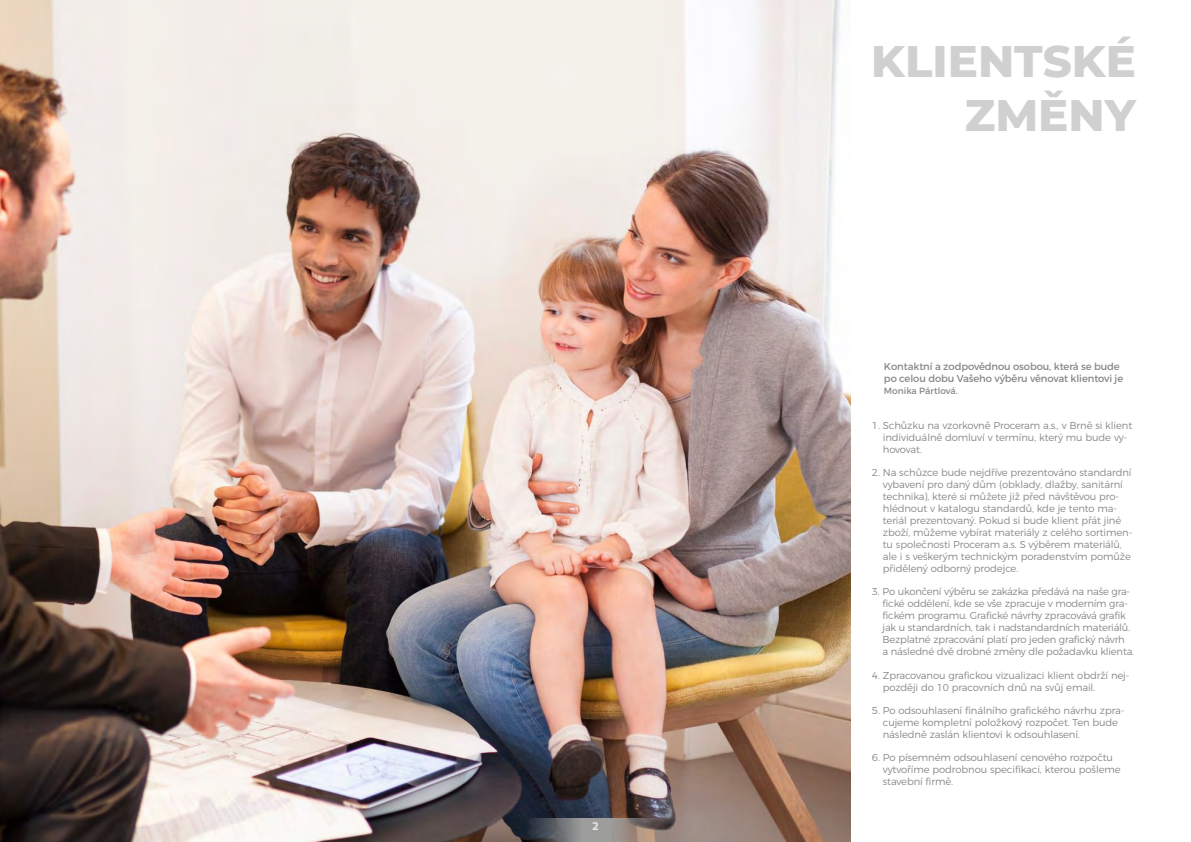
<style>
.page{position:relative;width:1191px;height:842px;background:#fff}
.page>*{position:absolute;margin:0;border:0;box-sizing:border-box;transform-origin:0 0}
.Nadpis4{font:800 45px/54px "Montserrat";color:#d0d0d0;text-align:right}
.t1{font:700 12px "Myriad Pro";color:#e8e5e4}
.t2{font:300 10px/12px "Montserrat";letter-spacing:-.01em;color:#878787}
.t3{font:10px/12px "Montserrat";letter-spacing:-.01em;color:#878787}
.t4{font:9px "Montserrat";color:#878787}
</style>
<div class="page">
<img style="left:0;top:0;width:850px;height:842px">
<svg style="left:524px;top:818px;width:142px;height:24px;background:#7b7675"></svg>
<p class="t1" style="left:592px;top:818px;width:8px">2</p>
<p class="Nadpis4" style="left:871px;top:31px;width:266px">KLIENTSKÉ<br>ZMĚNY</p>
<p class="t3" style="left:884px;top:360px;width:241px">Kontaktní a zodpovědnou osobou, která se bude po celou dobu Vašeho výběru věnovat klientovi je</p>
<p class="t4" style="left:884px;top:385px;width:75px">Monika Pártlová.</p>
<p class="t2" style="left:883px;top:418px;width:251px;text-indent:-11px">1. Schůzku na vzorkovně Proceram a.s., v Brně si klient individuálně domluví v termínu, který mu bude vy&shy;hovovat.</p>
<p class="t2" style="left:883px;top:465px;width:251px;text-indent:-11px">2. Na schůzce bude nejdříve prezentováno standardní vybavení pro daný dům (obklady, dlažby, sanitární technika), které si můžete již před návštěvou pro&shy;hlédnout v katalogu standardů, kde je tento ma&shy;teriál prezentovaný. Pokud si bude klient přát jiné zboží, můžeme vybírat materiály z celého sortimen&shy;tu společnosti Proceram a.s. S výběrem materiálů, ale i s veškerým technickým poradenstvím pomůže přidělený odborný prodejce.</p>
<p class="t2" style="left:882px;top:585px;width:253px;text-indent:-11px">3. Po ukončení výběru se zakázka předává na naše gra&shy;fické oddělení, kde se vše zpracuje v moderním gra&shy;fickém programu. Grafické návrhy zpracovává grafik jak u standardních, tak i nadstandardních materiálů.<br>Bezplatné zpracování platí pro jeden grafický návrh<br>a následné dvě drobné změny dle požadavku klienta.</p>
<p class="t2" style="left:883px;top:668px;width:248px;text-indent:-11px">4. Zpracovanou grafickou vizualizaci klient obdrží nej&shy;později do 10 pracovních dnů na svůj email.</p>
<p class="t2" style="left:883px;top:703px;width:243px;text-indent:-11px">5. Po odsouhlasení finálního grafického návrhu zpra&shy;cujeme kompletní položkový rozpočet. Ten bude následně zaslán klientovi k odsouhlasení.</p>
<p class="t2" style="left:883px;top:751px;width:239px;text-indent:-11px">6. Po písemném odsouhlasení cenového rozpočtu vytvoříme podrobnou specifikaci, kterou pošleme stavební firmě.</p>
</div>
